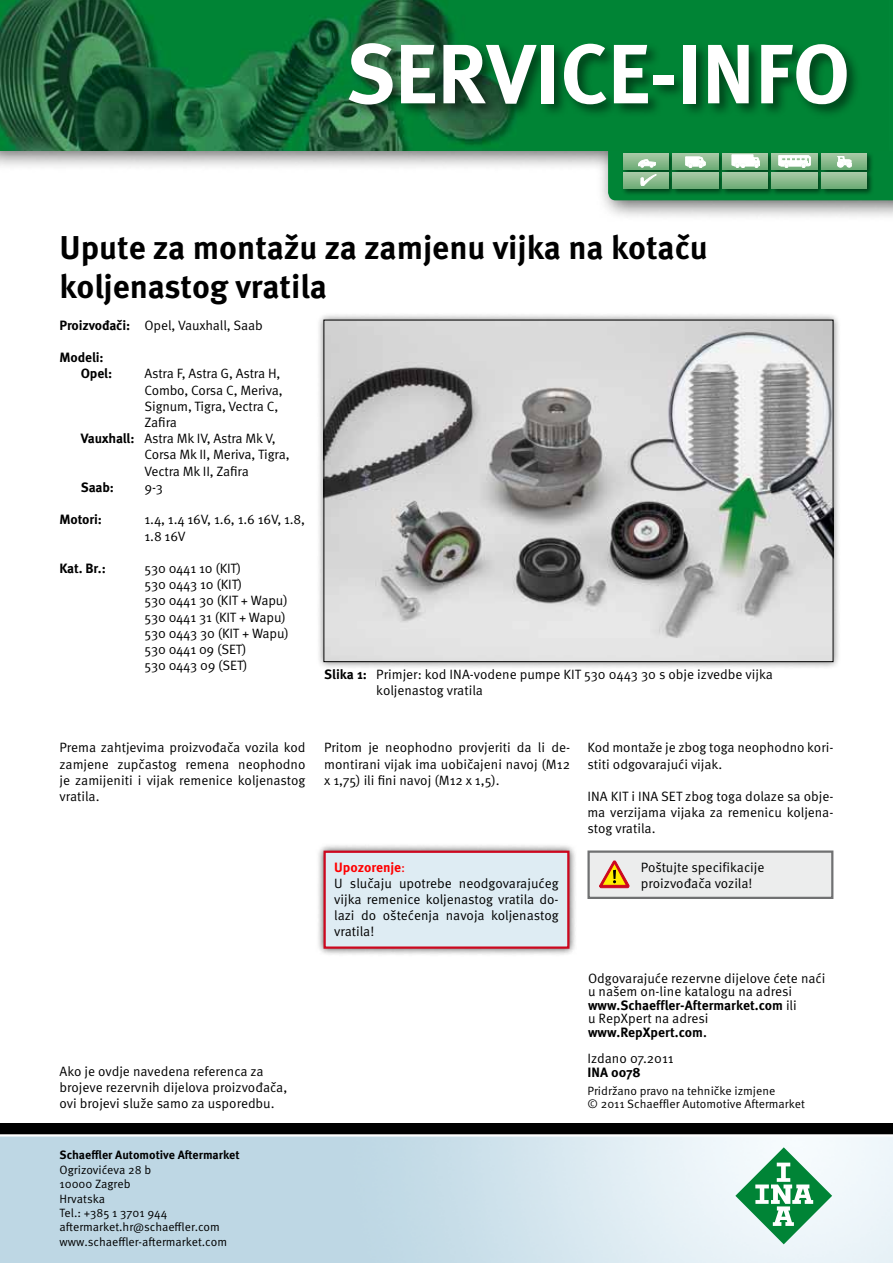
<style>
.page{position:relative;width:893px;height:1263px;background:#fff}
.page>*{position:absolute;margin:0;border:0;box-sizing:border-box;transform-origin:0 0}
.t1{font:700 84px "Meta Pro";color:#fff}
.t2{font:700 33px/39.6px "Meta Pro";letter-spacing:-.005em;color:#000}
.t3{font:13.5px/16.2px "Meta Pro Norm";letter-spacing:-.01em;color:#000}
.t4{font:700 13.5px/16.2px "Meta Pro";letter-spacing:-.005em;color:#000}
.t5{font:700 13.5px "Meta Pro";color:#f00}
.t6{font:12px/14.4px "Meta Pro Norm";color:#000}
.t7{font:700 12px "Meta Pro";color:#000}
.s1{font-family:"Meta Pro";font-weight:700}
.s2{font-family:"Meta Pro Norm";font-weight:400}
.s3{font-weight:500}
</style>
<div class="page">
<div style="left:0;top:1123px;width:893px;height:12px;background:#000"></div>
<hr style="left:0;top:1134px;width:893px;height:2px;background:#fff">
<svg style="left:735px;top:1147px;width:97px;height:97px"></svg>
<div style="left:0;top:0;width:893px;height:222px;background:#000;opacity:.6"></div>
<img style="left:0;top:0;width:893px;height:150px">
<div style="left:346px;top:40px;width:515px;height:79px;background:#000;opacity:.5"></div>
<svg style="left:608px;top:150px;width:285px;height:50px;background:#57a16e"></svg>
<div style="left:589px;top:852px;width:243px;height:46px;background:#eceded"></div>
<div style="left:587px;top:850px;width:246px;height:49px;border:2px solid #707172"></div>
<svg style="left:599px;top:861px;width:30px;height:27px"></svg>
<div style="left:316px;top:312px;width:525px;height:358px;background:#000;opacity:.5"></div>
<img style="left:325px;top:322px;width:506px;height:338px">
<div style="left:316px;top:843px;width:261px;height:113px;background:#000;opacity:.7"></div>
<div style="left:325px;top:852px;width:243px;height:95px;background:#deecf3"></div>
<div style="left:323px;top:851px;width:246px;height:98px;border:2px solid #cd071e"></div>
<h1 class="t1" style="left:346px;top:8px;width:506px">SERVICE-INFO</h1>
<h2 class="t2" style="left:60px;top:225px;width:650px">Upute za montažu za zamjenu vijka na kotaču koljenastog vratila</h2>
<p class="t3" style="left:60px;top:316px;width:205px"><span class="s1">Proizvođači:</span> Opel, Vauxhall, Saab</p>
<p class="t4" style="left:81px;top:349px;width:33px;text-indent:-21px">Modeli:<br>Opel:</p>
<p class="t3" style="left:145px;top:365px;width:137px">Astra F, Astra G, Astra H,</p>
<p class="t3" style="left:145px;top:381px;width:140px">Combo, Corsa C, Meriva,</p>
<p class="t3" style="left:145px;top:397px;width:135px">Signum, Tigra, Vectra C,</p>
<p class="t3" style="left:145px;top:413px;width:34px">Zafira</p>
<p class="t3" style="left:81px;top:430px;width:196px"><span class="s1">Vauxhall:</span> Astra Mk IV, Astra Mk V,</p>
<p class="t3" style="left:145px;top:446px;width:147px">Corsa Mk II, Meriva, Tigra,</p>
<p class="t3" style="left:145px;top:462px;width:106px">Vectra Mk II, Zafira</p>
<p class="t4" style="left:81px;top:478px;width:35px">Saab:</p>
<p class="t3" style="left:145px;top:478px;width:20px">9-3</p>
<p class="t4" style="left:60px;top:511px;width:44px">Motori:</p>
<p class="t3" style="left:145px;top:511px;width:162px">1.4, 1.4 16V, 1.6, 1.6 16V, 1.8,<br>1.8 16V</p>
<p class="t4" style="left:60px;top:559px;width:48px">Kat. Br.:</p>
<p class="t3" style="left:145px;top:559px;width:146px">530 0441 10 (KIT)<br>530 0443 10 (KIT)<br>530 0441 30 (KIT + Wapu)<br>530 0441 31 (KIT + Wapu)<br>530 0443 30 (KIT + Wapu)<br>530 0441 09 (SET)<br>530 0443 09 (SET)</p>
<p class="t3" style="left:376px;top:665px;width:398px;text-indent:-52px"><span class="s1">Slika 1:</span> Primjer: kod INA-vodene pumpe KIT 530 0443 30 s obje izvedbe vijka koljenastog vratila</p>
<p class="t3" style="left:60px;top:739px;width:248px;text-align:justify">Prema zahtjevima proizvođača vozila kod zamjene zupčastog remena neophodno je zamijeniti i vijak remenice koljenastog vratila.</p>
<p class="t3" style="left:60px;top:1062px;width:229px">Ako je ovdje navedena referenca za brojeve rezervnih dijelova proizvođača, ovi brojevi služe samo za usporedbu.</p>
<p class="t7" style="left:60px;top:1146px;width:182px">Schaeffler Automotive Aftermarket</p>
<p class="t6" style="left:60px;top:1161px;width:169px">Ogrizovićeva 28 b<br>10000 Zagreb<br>Hrvatska<br>Tel.: +385 1 3701 944 aftermarket.hr@schaeffler.com www.schaeffler-aftermarket.com</p>
<p class="t3" style="left:324px;top:739px;width:247px;text-align:justify">Pritom je neophodno provjeriti da li de&shy;montirani vijak ima uobičajeni navoj (M12 x 1,75) ili fini navoj (M12 x 1,5).</p>
<p class="t3" style="left:587px;top:739px;width:247px">Kod montaže je zbog toga neophodno kori&shy;stiti odgovarajući vijak.</p>
<p class="t3" style="left:587px;top:787px;width:247px;text-align:justify">INA KIT i INA SET zbog toga dolaze sa obje&shy;ma verzijama vijaka za remenicu koljena&shy;stog vratila.</p>
<p class="t5" style="left:334px;top:856px;width:73px">Upozorenje<span class="s2">:</span></p>
<p class="t3" style="left:334px;top:874px;width:226px;text-align:justify">U slučaju upotrebe neodgovarajućeg vijka remenice koljenastog vratila do&shy;lazi do oštećenja navoja koljenastog vratila!</p>
<p class="t3" style="left:641px;top:858px;width:125px">Poštujte specifikacije proizvođača vozila!</p>
<p class="t3" style="left:588px;top:970px;width:239px;line-height:13.5px">Odgovarajuće rezervne dijelove ćete naći u našem on-line katalogu na adresi</p>
<p class="t4" style="left:588px;top:996px;width:210px">www.Schaeffler-Aftermarket.com <span class="s2">ili</span></p>
<p class="t3" style="left:588px;top:1009px;width:122px">u RepXpert na adresi</p>
<p class="t4" style="left:588px;top:1023px;width:120px">www.RepXpert.com<span class="s3">.</span></p>
<p class="t3" style="left:587px;top:1050px;width:88px">Izdano 07.2011</p>
<p class="t4" style="left:587px;top:1063px;width:55px">INA 0078</p>
<p class="t6" style="left:587px;top:1083px;width:219px;line-height:13.5px">Pridržano pravo na tehničke izmjene<br>© 2011 Schaeffler Automotive Aftermarket</p>
</div>
